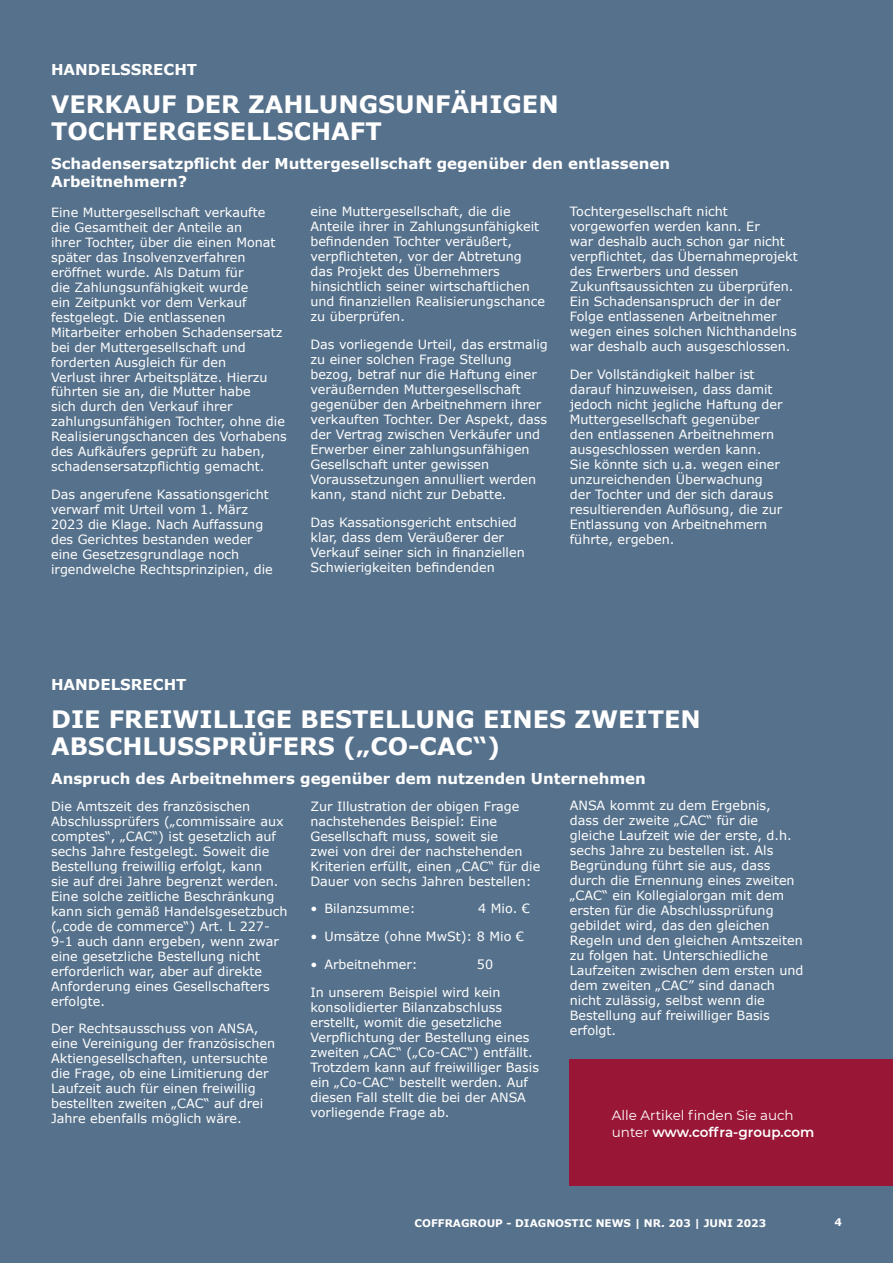
<style>
.page{position:relative;width:893px;height:1263px;background:#56718b}
.page>*{position:absolute;margin:0;border:0;box-sizing:border-box;transform-origin:0 0}
.t1{font:700 24px/27px "MS Reference Sans Serif";color:#fff}
.t2{font:700 15px/18px "MS Reference Sans Serif";color:#fff}
.t3{font:13.5px/16.5px "Montserrat";color:#fff}
.t4{font:12.75px/15px "MS Reference Sans Serif";color:#fff}
.t5{font:700 10.5px "MS Reference Sans Serif";color:#fff}
.s1{font-weight:600}
</style>
<div class="page">
<div style="left:570px;top:1059px;width:323px;height:126px;background:#991636"></div>
<hr style="left:892px;top:0;width:1px;height:779px;background:#ebebec">
<svg style="left:892px;top:716px;width:1px;height:63px"></svg>
<p class="t2" style="left:51px;top:61px;width:148px">HANDELSSRECHT</p>
<h1 class="t1" style="left:51px;top:92px;width:509px">VERKAUF DER ZAHLUNGSUNFÄHIGEN<br>TOCHTERGESELLSCHAFT</h1>
<p class="t2" style="left:51px;top:154px;width:620px">Schadensersatzpflicht der Muttergesellschaft gegenüber den entlassenen<br>Arbeitnehmern?</p>
<p class="t4" style="left:51px;top:205px;width:237px">Eine Muttergesellschaft verkaufte die Gesamtheit der Anteile an<br>ihrer Tochter, über die einen Monat später das Insolvenzverfahren eröffnet wurde. Als Datum für<br>die Zahlungsunfähigkeit wurde<br>ein Zeitpunkt vor dem Verkauf festgelegt. Die entlassenen<br>Mitarbeiter erhoben Schadensersatz bei der Muttergesellschaft und forderten Ausgleich für den<br>Verlust ihrer Arbeitsplätze. Hierzu führten sie an, die Mutter habe<br>sich durch den Verkauf ihrer zahlungsunfähigen Tochter, ohne die<br>Realisierungschancen des Vorhabens des Aufkäufers geprüft zu haben, schadensersatzpflichtig gemacht.</p>
<p class="t4" style="left:51px;top:488px;width:223px">Das angerufene Kassationsgericht verwarf mit Urteil vom 1. März<br>2023 die Klage. Nach Auffassung des Gerichtes bestanden weder eine Gesetzesgrundlage noch irgendwelche Rechtsprinzipien, die</p>
<p class="t4" style="left:310px;top:205px;width:236px">eine Muttergesellschaft, die die Anteile ihrer in Zahlungsunfähigkeit befindenden Tochter veräußert, verpflichteten, vor der Abtretung das Projekt des Übernehmers hinsichtlich seiner wirtschaftlichen und finanziellen Realisierungschance zu überprüfen.</p>
<p class="t4" style="left:310px;top:338px;width:239px">Das vorliegende Urteil, das erstmalig zu einer solchen Frage Stellung bezog, betraf nur die Haftung einer veräußernden Muttergesellschaft gegenüber den Arbeitnehmern ihrer verkauften Tochter. Der Aspekt, dass der Vertrag zwischen Verkäufer und Erwerber einer zahlungsunfähigen Gesellschaft unter gewissen Voraussetzungen annulliert werden kann, stand nicht zur Debatte.</p>
<p class="t4" style="left:310px;top:515px;width:216px">Das Kassationsgericht entschied klar, dass dem Veräußerer der<br>Verkauf seiner sich in finanziellen<br>Schwierigkeiten befindenden</p>
<p class="t4" style="left:570px;top:205px;width:229px">Tochtergesellschaft nicht vorgeworfen werden kann. Er<br>war deshalb auch schon gar nicht verpflichtet, das Übernahmeprojekt des Erwerbers und dessen<br>Zukunftsaussichten zu überprüfen.<br>Ein Schadensanspruch der in der<br>Folge entlassenen Arbeitnehmer wegen eines solchen Nichthandelns war deshalb auch ausgeschlossen.</p>
<p class="t4" style="left:570px;top:368px;width:214px">Der Vollständigkeit halber ist darauf hinzuweisen, dass damit jedoch nicht jegliche Haftung der<br>Muttergesellschaft gegenüber den entlassenen Arbeitnehmern ausgeschlossen werden kann.<br>Sie könnte sich u.a. wegen einer unzureichenden Überwachung der Tochter und der sich daraus resultierenden Auflösung, die zur<br>Entlassung von Arbeitnehmern führte, ergeben.</p>
<p class="t2" style="left:51px;top:676px;width:137px">HANDELSRECHT</p>
<h1 class="t1" style="left:51px;top:707px;width:651px">DIE FREIWILLIGE BESTELLUNG EINES ZWEITEN<br>ABSCHLUSSPRÜFERS („CO-CAC“)</h1>
<p class="t2" style="left:51px;top:769px;width:596px">Anspruch des Arbeitnehmers gegenüber dem nutzenden Unternehmen</p>
<p class="t4" style="left:51px;top:799px;width:238px">Die Amtszeit des französischen Abschlussprüfers („commissaire aux comptes“, „CAC“) ist gesetzlich auf sechs Jahre festgelegt. Soweit die Bestellung freiwillig erfolgt, kann<br>sie auf drei Jahre begrenzt werden.<br>Eine solche zeitliche Beschränkung kann sich gemäß Handelsgesetzbuch („code de commerce“) Art. L 227- 9-1 auch dann ergeben, wenn zwar eine gesetzliche Bestellung nicht erforderlich war, aber auf direkte Anforderung eines Gesellschafters erfolgte.</p>
<p class="t4" style="left:51px;top:1022px;width:226px">Der Rechtsausschuss von ANSA, eine Vereinigung der französischen Aktiengesellschaften, untersuchte die Frage, ob eine Limitierung der Laufzeit auch für einen freiwillig bestellten zweiten „CAC“ auf drei Jahre ebenfalls möglich wäre.</p>
<p class="t4" style="left:570px;top:799px;width:235px">ANSA kommt zu dem Ergebnis,<br>dass der zweite „CAC“ für die gleiche Laufzeit wie der erste, d.h. sechs Jahre zu bestellen ist. Als<br>Begründung führt sie aus, dass durch die Ernennung eines zweiten „CAC“ ein Kollegialorgan mit dem ersten für die Abschlussprüfung gebildet wird, das den gleichen<br>Regeln und den gleichen Amtszeiten zu folgen hat. Unterschiedliche<br>Laufzeiten zwischen dem ersten und dem zweiten „CAC” sind danach nicht zulässig, selbst wenn die<br>Bestellung auf freiwilliger Basis erfolgt.</p>
<p class="t4" style="left:310px;top:799px;width:231px">Zur Illustration der obigen Frage nachstehendes Beispiel: Eine Gesellschaft muss, soweit sie<br>zwei von drei der nachstehenden Kriterien erfüllt, einen „CAC“ für die Dauer von sechs Jahren bestellen:</p>
<p class="t4" style="left:310px;top:902px;width:107px">• Bilanzsumme:</p>
<p class="t4" style="left:478px;top:902px;width:53px">4 Mio. €</p>
<p class="t4" style="left:310px;top:930px;width:215px">• Umsätze (ohne MwSt): 8 Mio €</p>
<p class="t4" style="left:310px;top:957px;width:109px">• Arbeitnehmer:</p>
<p class="t4" style="left:310px;top:951px;width:192px;line-height:27.8px;text-indent:166px">50<br>In unserem Beispiel wird kein</p>
<p class="t4" style="left:310px;top:1000px;width:230px">konsolidierter Bilanzabschluss erstellt, womit die gesetzliche Verpflichtung der Bestellung eines zweiten „CAC“ („Co-CAC“) entfällt.<br>Trotzdem kann auf freiwilliger Basis ein „Co-CAC“ bestellt werden. Auf diesen Fall stellt die bei der ANSA vorliegende Frage ab.</p>
<p class="t3" style="left:612px;top:1107px;width:204px">Alle Artikel finden Sie auch unter <span class="s1">www.coffra-group.com</span></p>
<p class="t5" style="left:415px;top:1219px;width:353px">COFFRAGROUP - DIAGNOSTIC NEWS | NR. 203 | JUNI 2023</p>
<p class="t5" style="left:834px;top:1217px;width:9px">4</p>
</div>
